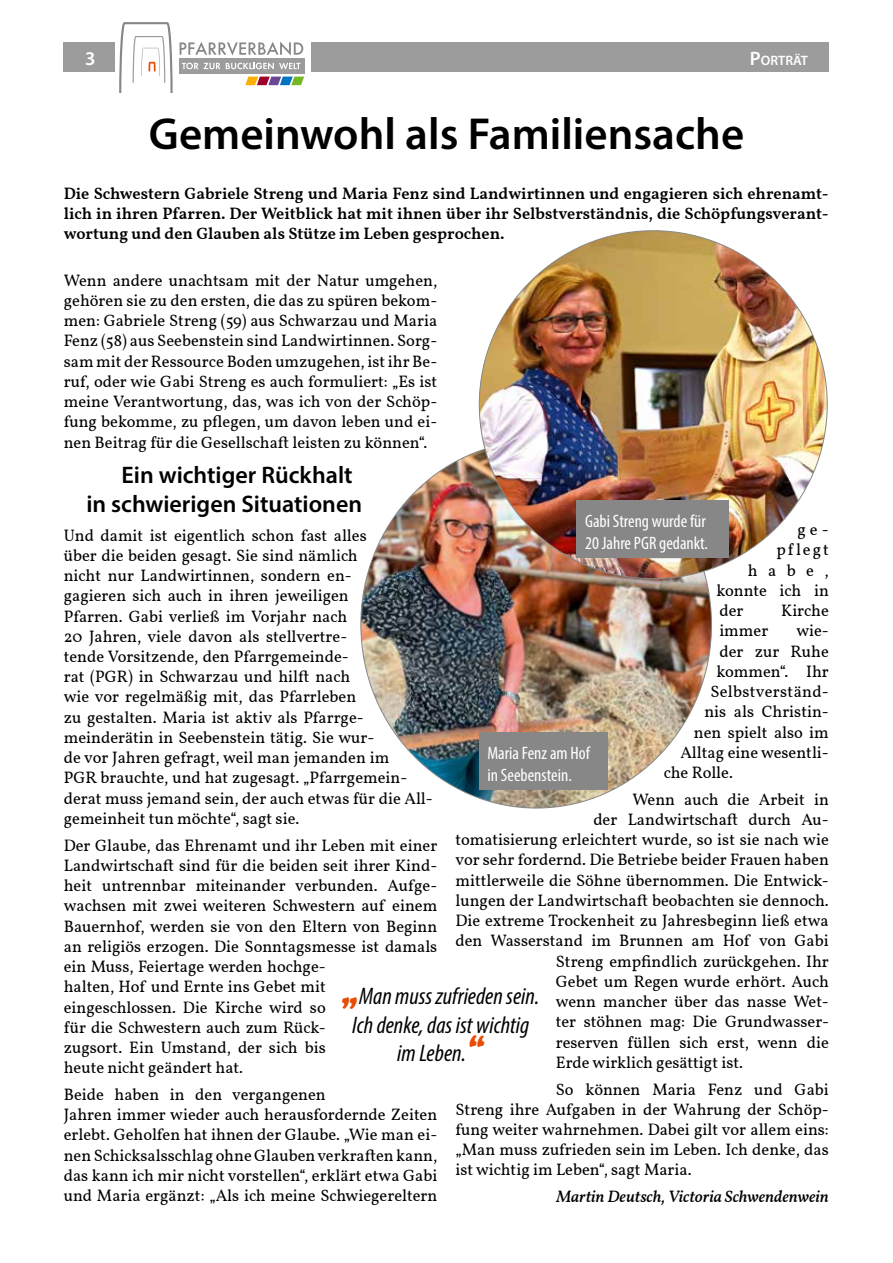
<style>
.page{position:relative;width:893px;height:1263px;background:#fff}
.page>*{position:absolute;margin:0;border:0;box-sizing:border-box;transform-origin:0 0}
.t1{font:600 45px "Myriad Pro";color:#000}
.t2{font:italic condensed 24px/28.8px "Myriad Pro";color:#000;text-align:center}
.t3{font:600 24px/28.8px "Myriad Pro";color:#000}
.t4{font:600 19.5px "Myriad Pro";color:#fff}
.t5{font:condensed 18px/21.6px "Myriad Pro";color:#fff}
.t6{font:16.5px/20.2px "Vollkorn";color:#000}
.t7{font:600 16.5px/20.2px "Vollkorn";color:#000;text-align:justify}
.t8{font:italic 500 16.5px "Vollkorn";color:#000}
.t9{font:16.5px "Vollkorn";letter-spacing:.02em;color:#000}
.t10{font:600 13.65px "Myriad Pro";color:#fff}
.s1{font-size:19.5px}
.s2{font-family:"Vollkorn";font-weight:900;font-stretch:normal;font-size:36px;color:#e94c05}
</style>
<div class="page">
<div style="left:64px;top:43px;width:765px;height:29px;background:#9c9c9d"></div>
<div style="left:115px;top:22px;width:195px;height:71px;background:#fff"></div>
<div style="left:179px;top:58px;width:125px;height:15px;background:#9c9c9d"></div>
<svg style="left:182px;top:63px;width:38px;height:6px"></svg>
<svg style="left:226px;top:63px;width:74px;height:6px"></svg>
<svg style="left:180px;top:42px;width:123px;height:14px"></svg>
<svg style="left:119px;top:22px;width:54px;height:71px"></svg>
<svg style="left:245px;top:77px;width:59px;height:8px"></svg>
<img style="left:360px;top:440px;width:352px;height:369px">
<img style="left:479px;top:231px;width:348px;height:348px;border-radius:174px">
<div style="left:479px;top:732px;width:128px;height:57px;background:#868786"></div>
<div style="left:577px;top:500px;width:152px;height:57px;background:#868786"></div>
<p class="t4" style="left:85px;top:46px;width:12px">3</p>
<p class="t10" style="left:750px;top:51px;width:60px"><span class="s1">P</span>ORTRÄT</p>
<h1 class="t1" style="left:149px;top:105px;width:597px">Gemeinwohl als Familiensache</h1>
<p class="t7" style="left:64px;top:182px;width:767px">Die Schwestern Gabriele Streng und Maria Fenz sind Landwirtinnen und engagieren sich ehrenamt&shy;lich in ihren Pfarren. Der Weitblick hat mit ihnen über ihr Selbstverständnis, die Schöpfungsverant&shy;wortung und den Glauben als Stütze im Leben gesprochen.</p>
<p class="t6" style="left:64px;top:269px;width:375px;text-align:justify">Wenn andere unachtsam mit der Natur umgehen, gehören sie zu den ersten, die das zu spüren bekom&shy;men: Gabriele Streng (59) aus Schwarzau und Maria Fenz (58) aus Seebenstein sind Landwirtinnen. Sorg&shy;sam mit der Ressource Boden umzugehen, ist ihr Be&shy;ruf, oder wie Gabi Streng es auch formuliert: „Es ist meine Verantwortung, das, was ich von der Schöp&shy;fung bekomme, zu pflegen, um davon leben und ei&shy;nen Beitrag für die Gesellschaft leisten zu können“.</p>
<h2 class="t3" style="left:86px;top:460px;width:277px;text-indent:35px">Ein wichtiger Rückhalt in schwierigen Situationen</h2>
<p class="t6" style="left:64px;top:524px;width:371px">Und damit ist eigentlich schon fast alles<br>über die beiden gesagt. Sie sind nämlich<br>nicht nur Landwirtinnen, sondern en-<br>gagieren sich auch in ihren jeweiligen<br>Pfarren. Gabi verließ im Vorjahr nach<br>20 Jahren, viele davon als stellvertre-<br>tende Vorsitzende, den Pfarrgemeinde-<br>rat (PGR) in Schwarzau und hilft nach<br>wie vor regelmäßig mit, das Pfarrleben<br>zu gestalten. Maria ist aktiv als Pfarrge&shy;meinderätin in Seebenstein tätig. Sie wur-<br>de vor Jahren gefragt, weil man jemanden im<br>PGR brauchte, und hat zugesagt. „Pfarrgemein&shy;derat muss jemand sein, der auch etwas für die All&shy;gemeinheit tun möchte“, sagt sie.</p>
<p class="t6" style="left:64px;top:834px;width:375px">Der Glaube, das Ehrenamt und ihr Leben mit einer Landwirtschaft sind für die beiden seit ihrer Kind&shy;heit untrennbar miteinander verbunden. Aufge&shy;wachsen mit zwei weiteren Schwestern auf einem Bauernhof, werden sie von den Eltern von Beginn an religiös erzogen. Die Sonntagsmesse ist damals ein Muss, Feiertage werden hochge-<br>halten, Hof und Ernte ins Gebet mit eingeschlossen. Die Kirche wird so<br>für die Schwestern auch zum Rück-<br>zugsort. Ein Umstand, der sich bis<br>heute nicht geändert hat.</p>
<p class="t6" style="left:64px;top:1083px;width:375px">Beide haben in den vergangenen<br>Jahren immer wieder auch herausfordernde Zeiten erlebt. Geholfen hat ihnen der Glaube. „Wie man ei&shy;nen Schicksalsschlag ohne Glauben verkraften kann, das kann ich mir nicht vorstellen“, erklärt etwa Gabi und Maria ergänzt: „Als ich meine Schwiegereltern</p>
<p class="t5" style="left:585px;top:510px;width:125px">Gabi Streng wurde für<br>20 Jahre PGR gedankt.</p>
<p class="t6" style="left:797px;top:518px;width:33px">ge-</p>
<p class="t6" style="left:776px;top:538px;width:54px">pflegt</p>
<p class="t6" style="left:748px;top:559px;width:83px">habe,</p>
<p class="t6" style="left:716px;top:579px;width:114px">konnte ich in</p>
<p class="t6" style="left:719px;top:599px;width:26px">der</p>
<p class="t6" style="left:781px;top:599px;width:49px">Kirche</p>
<p class="t6" style="left:719px;top:619px;width:50px">immer</p>
<p class="t6" style="left:796px;top:619px;width:34px">wie-</p>
<p class="t6" style="left:719px;top:640px;width:111px">der zur Ruhe</p>
<p class="t6" style="left:716px;top:660px;width:114px">kommen“. Ihr</p>
<p class="t9" style="left:710px;top:679px;width:120px">Selbstverständ-</p>
<p class="t6" style="left:704px;top:700px;width:126px">nis als Christin-</p>
<p class="t6" style="left:694px;top:721px;width:137px">nen spielt also im</p>
<p class="t6" style="left:680px;top:741px;width:150px">Alltag eine wesentli-</p>
<p class="t6" style="left:664px;top:761px;width:71px">che Rolle.</p>
<p class="t6" style="left:632px;top:788px;width:198px">Wenn auch die Arbeit in</p>
<p class="t6" style="left:593px;top:808px;width:237px">der Landwirtschaft durch Au-</p>
<p class="t6" style="left:455px;top:828px;width:375px">tomatisierung erleichtert wurde, so ist sie nach wie</p>
<p class="t6" style="left:455px;top:849px;width:375px">vor sehr fordernd. Die Betriebe beider Frauen haben</p>
<p class="t6" style="left:455px;top:869px;width:375px">mittlerweile die Söhne übernommen. Die Entwick-</p>
<p class="t6" style="left:455px;top:889px;width:375px">lungen der Landwirtschaft beobachten sie dennoch.</p>
<p class="t6" style="left:455px;top:909px;width:375px">Die extreme Trockenheit zu Jahresbeginn ließ etwa</p>
<p class="t6" style="left:455px;top:930px;width:375px">den Wasserstand im Brunnen am Hof von Gabi</p>
<p class="t6" style="left:556px;top:950px;width:275px">Streng empfindlich zurückgehen. Ihr</p>
<p class="t6" style="left:556px;top:970px;width:275px">Gebet um Regen wurde erhört. Auch</p>
<p class="t6" style="left:556px;top:990px;width:275px">wenn mancher über das nasse Wet-</p>
<p class="t6" style="left:556px;top:1011px;width:275px">ter stöhnen mag: Die Grundwasser-</p>
<p class="t6" style="left:556px;top:1031px;width:275px">reserven füllen sich erst, wenn die</p>
<p class="t6" style="left:556px;top:1051px;width:189px">Erde wirklich gesättigt ist.</p>
<p class="t6" style="left:455px;top:1078px;width:375px;text-align:justify;text-indent:100px">So können Maria Fenz und Gabi Streng ihre Aufgaben in der Wahrung der Schöp&shy;fung weiter wahrnehmen. Dabei gilt vor allem eins: „Man muss zufrieden sein im Leben. Ich denke, das ist wichtig im Leben“, sagt Maria.</p>
<p class="t8" style="left:557px;top:1184px;width:274px">Martin Deutsch, Victoria Schwendenwein</p>
<p class="t5" style="left:487px;top:742px;width:104px">Maria Fenz am Hof in Seebenstein.</p>
<h2 class="t2" style="left:342px;top:981px;width:199px"><span class="s2">„</span>Man muss zufrieden sein.<br>Ich denke, das ist wichtig im Leben.<span class="s2">“</span></h2>
</div>
